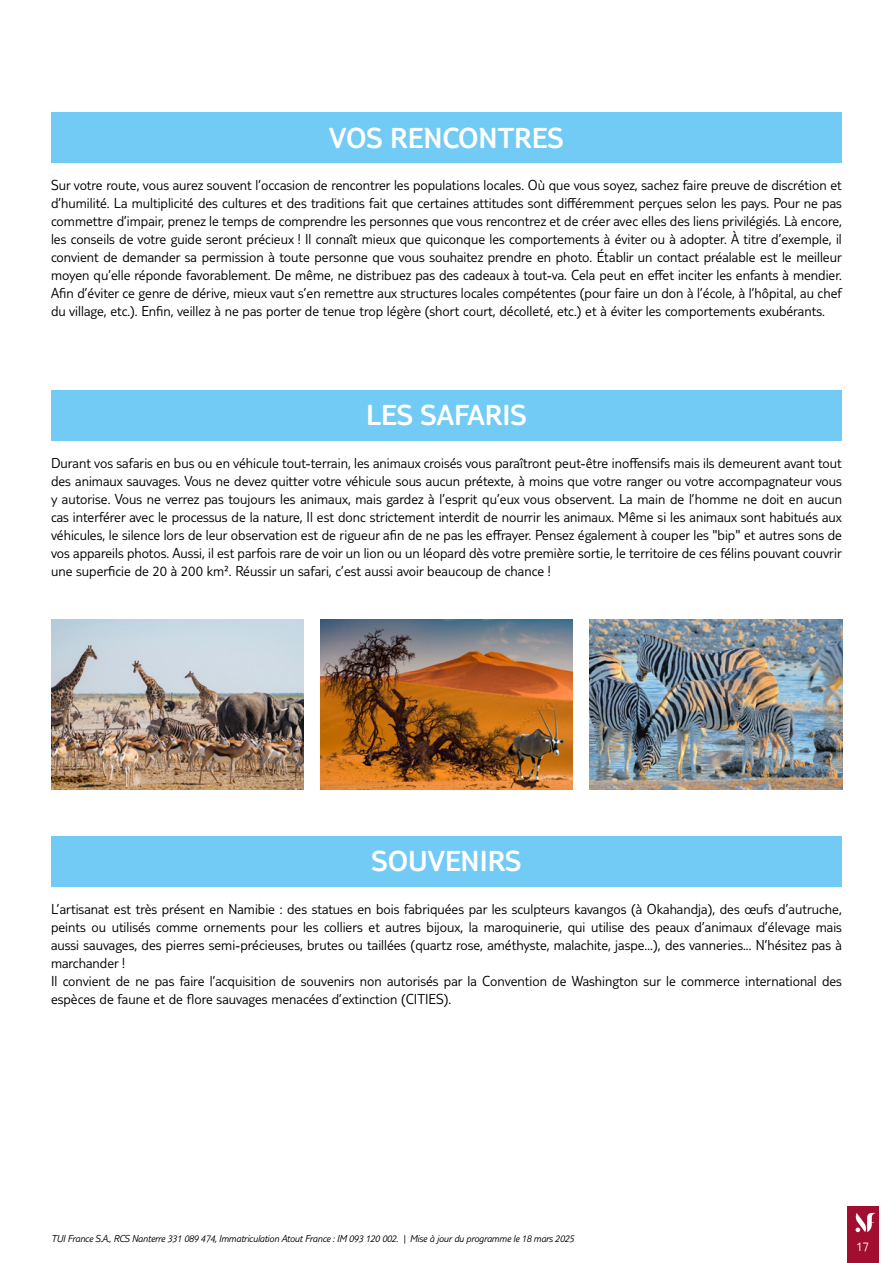
<style>
.page{position:relative;width:893px;height:1263px;background:#fff}
.page>*{position:absolute;margin:0;border:0;box-sizing:border-box;transform-origin:0 0}
.t1{font:300 30px "TUI Type";color:#fff}
.t2{font:300 15px/18px "TUI Type";color:#000;text-align:justify}
.t3{font:300 13.5px "TUI Type";color:#fff}
.t4{font:italic 300 10.5px "TUI Type";letter-spacing:-.02em;color:#000}
</style>
<div class="page">
<div style="left:847px;top:1206px;width:32px;height:57px;background:#a10e2f"></div>
<svg style="left:855px;top:1213px;width:21px;height:19px"></svg>
<div style="left:51px;top:112px;width:791px;height:51px;background:#71cbf4"></div>
<div style="left:51px;top:390px;width:791px;height:50px;background:#71cbf4"></div>
<img style="left:51px;top:619px;width:252px;height:170px">
<img style="left:320px;top:619px;width:253px;height:170px">
<img style="left:590px;top:619px;width:252px;height:170px">
<div style="left:51px;top:836px;width:791px;height:51px;background:#71cbf4"></div>
<h1 class="t1" style="left:329px;top:121px;width:236px">VOS RENCONTRES</h1>
<p class="t2" style="left:51px;top:176px;width:792px">Sur votre route, vous aurez souvent l’occasion de rencontrer les populations locales. Où que vous soyez, sachez faire preuve de discrétion et d’humilité. La multiplicité des cultures et des traditions fait que certaines attitudes sont différemment perçues selon les pays. Pour ne pas commettre d’impair, prenez le temps de comprendre les personnes que vous rencontrez et de créer avec elles des liens privilégiés. Là encore, les conseils de votre guide seront précieux ! Il connaît mieux que quiconque les comportements à éviter ou à adopter. À titre d’exemple, il convient de demander sa permission à toute personne que vous souhaitez prendre en photo. Établir un contact préalable est le meilleur moyen qu’elle réponde favorablement. De même, ne distribuez pas des cadeaux à tout-va. Cela peut en effet inciter les enfants à mendier.<br>Afin d’éviter ce genre de dérive, mieux vaut s’en remettre aux structures locales compétentes (pour faire un don à l’école, à l’hôpital, au chef du village, etc.). Enfin, veillez à ne pas porter de tenue trop légère (short court, décolleté, etc.) et à éviter les comportements exubérants.</p>
<h1 class="t1" style="left:366px;top:398px;width:162px">LES SAFARIS</h1>
<p class="t2" style="left:51px;top:454px;width:792px">Durant vos safaris en bus ou en véhicule tout-terrain, les animaux croisés vous paraîtront peut-être inoffensifs mais ils demeurent avant tout des animaux sauvages. Vous ne devez quitter votre véhicule sous aucun prétexte, à moins que votre ranger ou votre accompagnateur vous y autorise. Vous ne verrez pas toujours les animaux, mais gardez à l’esprit qu’eux vous observent. La main de l’homme ne doit en aucun cas interférer avec le processus de la nature, Il est donc strictement interdit de nourrir les animaux. Même si les animaux sont habitués aux véhicules, le silence lors de leur observation est de rigueur afin de ne pas les effrayer. Pensez également à couper les "bip" et autres sons de vos appareils photos. Aussi, il est parfois rare de voir un lion ou un léopard dès votre première sortie, le territoire de ces félins pouvant couvrir une superficie de 20 à 200 km². Réussir un safari, c’est aussi avoir beaucoup de chance !</p>
<h1 class="t1" style="left:371px;top:844px;width:152px">SOUVENIRS</h1>
<p class="t2" style="left:51px;top:900px;width:792px;text-align:left">L’artisanat est très présent en Namibie : des statues en bois fabriquées par les sculpteurs kavangos (à Okahandja), des œufs d’autruche, peints ou utilisés comme ornements pour les colliers et autres bijoux, la maroquinerie, qui utilise des peaux d’animaux d’élevage mais aussi sauvages, des pierres semi-précieuses, brutes ou taillées (quartz rose, améthyste, malachite, jaspe…), des vanneries... N’hésitez pas à marchander !<br>Il convient de ne pas faire l’acquisition de souvenirs non autorisés par la Convention de Washington sur le commerce international des espèces de faune et de flore sauvages menacées d’extinction (CITIES).</p>
<p class="t4" style="left:51px;top:1232px;width:525px">TUI France S.A., RCS Nanterre 331 089 474, Immatriculation Atout France : IM 093 120 002. | Mise à jour du programme le 18 mars 2025</p>
<p class="t3" style="left:856px;top:1239px;width:14px">17</p>
</div>
